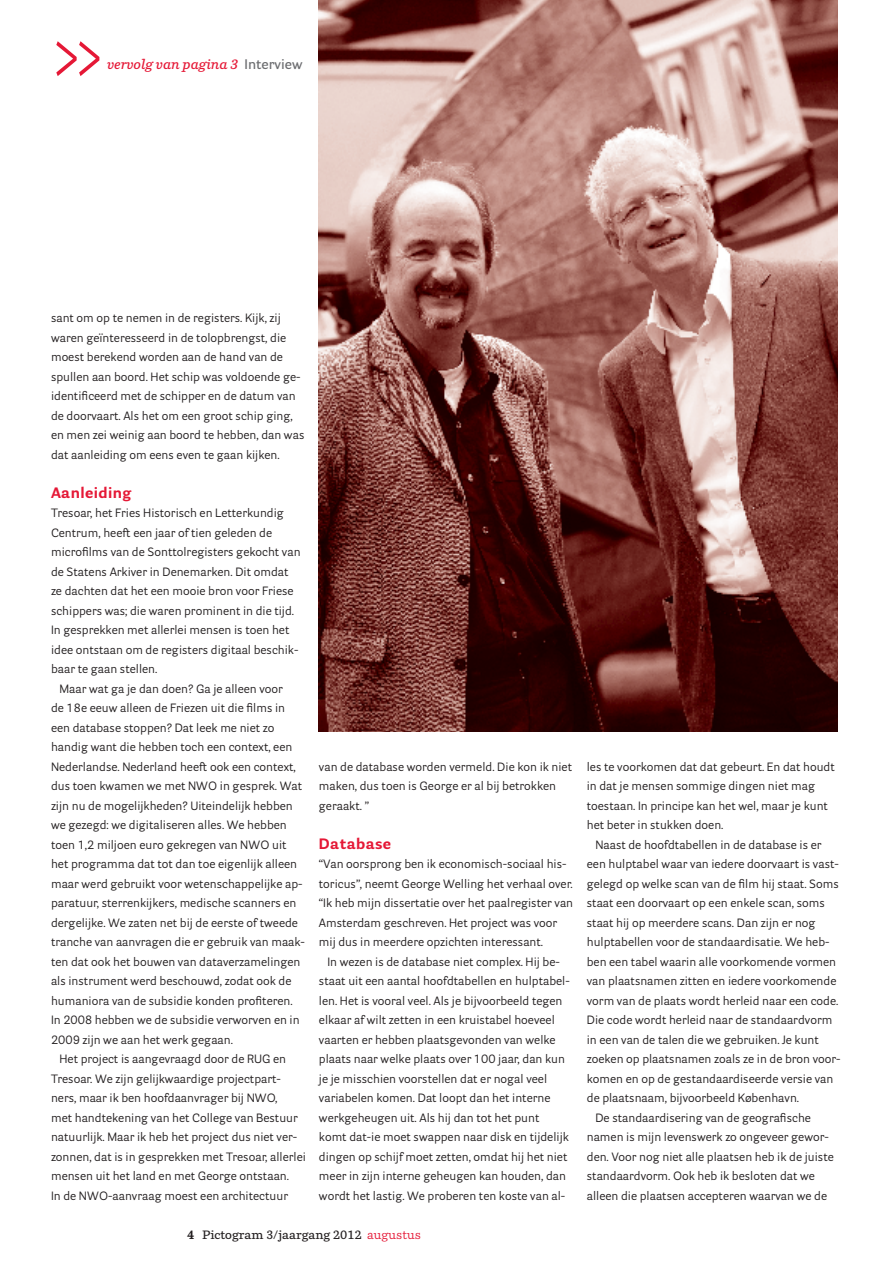
<style>
.page{position:relative;width:893px;height:1263px;background:#fff}
.page>*{position:absolute;margin:0;border:0;box-sizing:border-box;transform-origin:0 0}
.t1{font:72px "Parry";color:#e51836;scale:.7 1}
.t2{font:700 15px "Parry Grotesque";letter-spacing:.025em;color:#e51836}
.t3{font:italic 600 13.5px "Parry";color:#e51836}
.t4{font:12px/19.5px "Parry Grotesque";color:#231f20}
.t5{font:600 12px "Parry";color:#231f20}
.s1{font-family:"Parry Grotesque";font-style:normal;color:#6c6d70}
.s2{font-weight:700}
.s3{font-weight:400;color:#e51836}
</style>
<div class="page">
<img style="left:319px;top:0;width:519px;height:732px">
<h1 class="t1" style="left:51px;top:14px;width:77px">&gt;&gt;</h1>
<p class="t3" style="left:107px;top:56px;width:197px">vervolg van pagina 3 <span class="s1">Interview</span></p>
<p class="t4" style="left:51px;top:308px;width:255px">sant om op te nemen in de registers. Kijk, zij waren geïnteresseerd in de tolopbrengst, die moest berekend worden aan de hand van de spullen aan boord. Het schip was voldoende ge&shy;ïdentificeerd met de schipper en de datum van de doorvaart. Als het om een groot schip ging, en men zei weinig aan boord te hebben, dan was dat aanleiding om eens even te gaan kijken.</p>
<p class="t2" style="left:51px;top:483px;width:82px">Aanleiding</p>
<p class="t4" style="left:51px;top:503px;width:251px">Tresoar, het Fries Historisch en Letterkundig Centrum, heeft een jaar of tien geleden de microfilms van de Sonttolregisters gekocht van de Statens Arkiver in Denemarken. Dit omdat ze dachten dat het een mooie bron voor Friese schippers was; die waren prominent in die tijd.<br>In gesprekken met allerlei mensen is toen het idee ontstaan om de registers digitaal beschik&shy;baar te gaan stellen.</p>
<p class="t4" style="left:60px;top:679px;width:225px">Maar wat ga je dan doen? Ga je alleen voor</p>
<p class="t4" style="left:51px;top:698px;width:236px">de 18e eeuw alleen de Friezen uit die films in</p>
<p class="t4" style="left:51px;top:718px;width:225px">een database stoppen? Dat leek me niet zo</p>
<p class="t4" style="left:51px;top:737px;width:243px">handig want die hebben toch een context, een</p>
<p class="t4" style="left:51px;top:757px;width:246px">Nederlandse. Nederland heeft ook een context,</p>
<p class="t4" style="left:51px;top:776px;width:253px">dus toen kwamen we met NWO in gesprek. Wat</p>
<p class="t4" style="left:51px;top:796px;width:243px">zijn nu de mogelijkheden? Uiteindelijk hebben</p>
<p class="t4" style="left:51px;top:815px;width:237px">we gezegd: we digitaliseren alles. We hebben</p>
<p class="t4" style="left:51px;top:835px;width:237px">toen 1,2 miljoen euro gekregen van NWO uit</p>
<p class="t4" style="left:51px;top:854px;width:248px">het programma dat tot dan toe eigenlijk alleen</p>
<p class="t4" style="left:51px;top:874px;width:253px">maar werd gebruikt voor wetenschappelijke ap-</p>
<p class="t4" style="left:51px;top:893px;width:247px">paratuur, sterrenkijkers, medische scanners en</p>
<p class="t4" style="left:51px;top:913px;width:249px">dergelijke. We zaten net bij de eerste of tweede</p>
<p class="t4" style="left:51px;top:932px;width:256px">tranche van aanvragen die er gebruik van maak-</p>
<p class="t4" style="left:51px;top:952px;width:251px">ten dat ook het bouwen van dataverzamelingen</p>
<p class="t4" style="left:51px;top:971px;width:242px">als instrument werd beschouwd, zodat ook de</p>
<p class="t4" style="left:51px;top:991px;width:243px">humaniora van de subsidie konden profiteren.</p>
<p class="t4" style="left:51px;top:1010px;width:250px">In 2008 hebben we de subsidie verworven en in</p>
<p class="t4" style="left:51px;top:1030px;width:183px">2009 zijn we aan het werk gegaan.</p>
<p class="t4" style="left:60px;top:1049px;width:228px">Het project is aangevraagd door de RUG en</p>
<p class="t4" style="left:51px;top:1069px;width:231px">Tresoar. We zijn gelijkwaardige projectpart-</p>
<p class="t4" style="left:51px;top:1088px;width:228px">ners, maar ik ben hoofdaanvrager bij NWO,</p>
<p class="t4" style="left:51px;top:1108px;width:248px">met handtekening van het College van Bestuur</p>
<p class="t4" style="left:51px;top:1127px;width:248px">natuurlijk. Maar ik heb het project dus niet ver-</p>
<p class="t4" style="left:51px;top:1147px;width:256px">zonnen, dat is in gesprekken met Tresoar, allerlei</p>
<p class="t4" style="left:51px;top:1166px;width:240px">mensen uit het land en met George ontstaan.</p>
<p class="t4" style="left:51px;top:1186px;width:238px">In de NWO-aanvraag moest een architectuur</p>
<p class="t4" style="left:319px;top:757px;width:255px">van de database worden vermeld. Die kon ik niet maken, dus toen is George er al bij betrokken geraakt. ”</p>
<p class="t2" style="left:319px;top:834px;width:74px">Database</p>
<p class="t4" style="left:319px;top:854px;width:256px">“Van oorsprong ben ik economisch-sociaal his&shy;toricus”, neemt George Welling het verhaal over. “Ik heb mijn dissertatie over het paalregister van Amsterdam geschreven. Het project was voor mij dus in meerdere opzichten interessant.</p>
<p class="t4" style="left:319px;top:951px;width:252px;text-indent:9px">In wezen is de database niet complex. Hij be&shy;staat uit een aantal hoofdtabellen en hulptabel&shy;len. Het is vooral veel. Als je bijvoorbeeld tegen elkaar af wilt zetten in een kruistabel hoeveel vaarten er hebben plaatsgevonden van welke plaats naar welke plaats over 100 jaar, dan kun je je misschien voorstellen dat er nogal veel variabelen komen. Dat loopt dan het interne werkgeheugen uit. Als hij dan tot het punt komt dat-ie moet swappen naar disk en tijdelijk dingen op schijf moet zetten, omdat hij het niet meer in zijn interne geheugen kan houden, dan wordt het lastig. We proberen ten koste van al-</p>
<p class="t5" style="left:187px;top:1227px;width:235px"><span class="s2">4</span> Pictogram 3/jaargang 2012 <span class="s3">augustus</span></p>
<p class="t4" style="left:587px;top:757px;width:249px">les te voorkomen dat dat gebeurt. En dat houdt in dat je mensen sommige dingen niet mag toestaan. In principe kan het wel, maar je kunt het beter in stukken doen.</p>
<p class="t4" style="left:595px;top:835px;width:228px">Naast de hoofdtabellen in de database is er</p>
<p class="t4" style="left:587px;top:854px;width:254px">een hulptabel waar van iedere doorvaart is vast-</p>
<p class="t4" style="left:587px;top:874px;width:254px">gelegd op welke scan van de film hij staat. Soms</p>
<p class="t4" style="left:587px;top:893px;width:240px">staat een doorvaart op een enkele scan, soms</p>
<p class="t4" style="left:587px;top:913px;width:230px">staat hij op meerdere scans. Dan zijn er nog</p>
<p class="t4" style="left:587px;top:932px;width:244px">hulptabellen voor de standaardisatie. We heb-</p>
<p class="t4" style="left:587px;top:952px;width:251px">ben een tabel waarin alle voorkomende vormen</p>
<p class="t4" style="left:587px;top:971px;width:251px">van plaatsnamen zitten en iedere voorkomende</p>
<p class="t4" style="left:587px;top:991px;width:253px">vorm van de plaats wordt herleid naar een code.</p>
<p class="t4" style="left:587px;top:1010px;width:247px">Die code wordt herleid naar de standaardvorm</p>
<p class="t4" style="left:587px;top:1030px;width:234px">in een van de talen die we gebruiken. Je kunt</p>
<p class="t4" style="left:587px;top:1049px;width:255px">zoeken op plaatsnamen zoals ze in de bron voor-</p>
<p class="t4" style="left:587px;top:1069px;width:248px">komen en op de gestandaardiseerde versie van</p>
<p class="t4" style="left:587px;top:1088px;width:214px">de plaatsnaam, bijvoorbeeld København.</p>
<p class="t4" style="left:595px;top:1108px;width:217px">De standaardisering van de geografische</p>
<p class="t4" style="left:587px;top:1127px;width:244px">namen is mijn levenswerk zo ongeveer gewor-</p>
<p class="t4" style="left:587px;top:1147px;width:249px">den. Voor nog niet alle plaatsen heb ik de juiste</p>
<p class="t4" style="left:587px;top:1166px;width:230px">standaardvorm. Ook heb ik besloten dat we</p>
<p class="t4" style="left:587px;top:1186px;width:242px">alleen die plaatsen accepteren waarvan we de</p>
</div>
